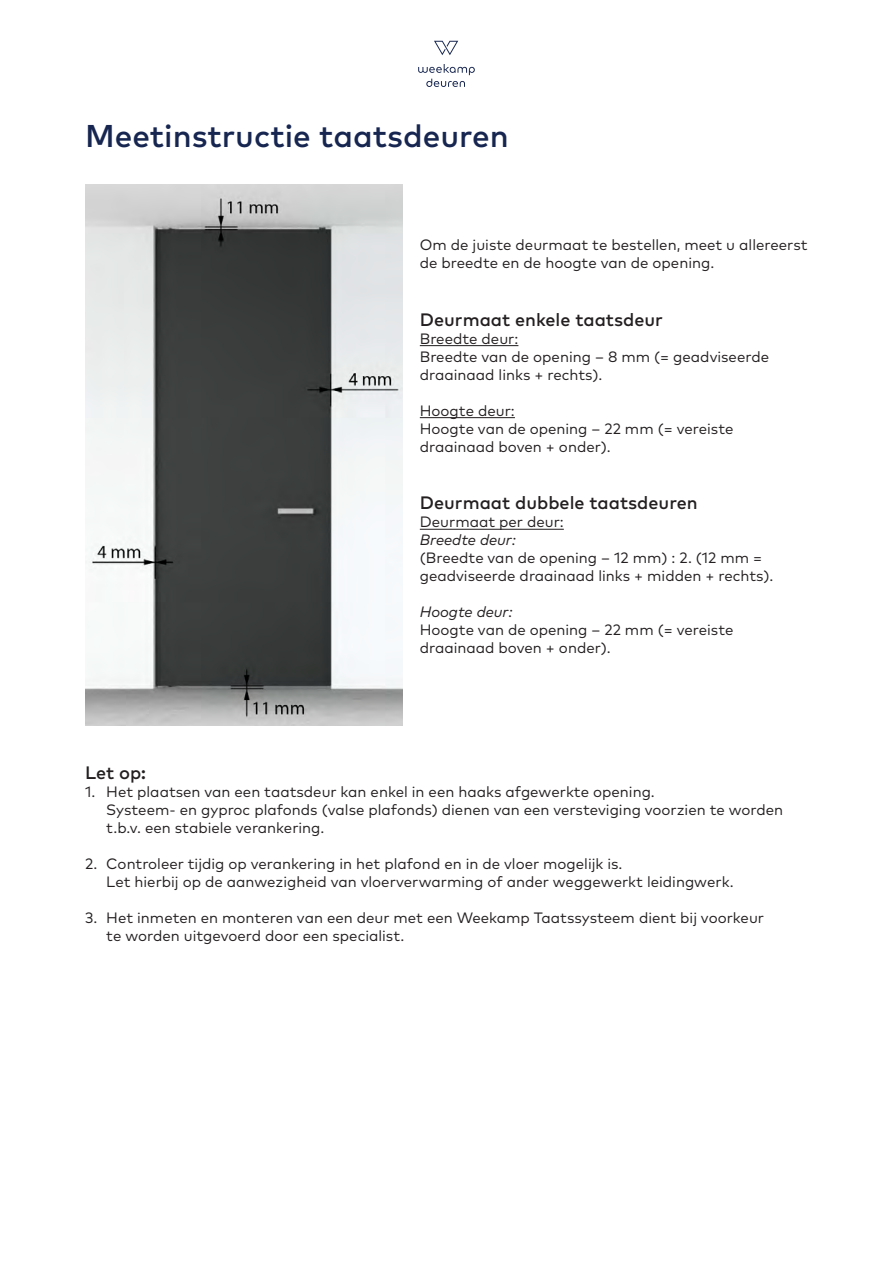
<style>
.page{position:relative;width:893px;height:1263px;background:#fff}
.page>*{position:absolute;margin:0;border:0;box-sizing:border-box;transform-origin:0 0}
.t1{font:500 31.5px "Mark OT";color:#172650}
.t2{font:500 18px "Mark OT";color:#231f20}
.t3{font:15px/18px "Mark OT";color:#231f20}
.t4{font:italic 15px "Mark OT";color:#231f20}
</style>
<div class="page">
<hr style="left:420px;top:345px;width:98px;height:1px;background:#231f20">
<hr style="left:420px;top:417px;width:95px;height:1px;background:#231f20">
<hr style="left:420px;top:529px;width:144px;height:1px;background:#231f20">
<img style="left:85px;top:184px;width:318px;height:541px">
<img style="left:127px;top:694px;width:21px;height:31px">
<div style="left:125px;top:271px;width:26px;height:177px;background:#ebeeed"></div>
<svg style="left:418px;top:64px;width:57px;height:23px"></svg>
<svg style="left:434px;top:41px;width:24px;height:14px"></svg>
<h1 class="t1" style="left:85px;top:116px;width:425px">Meetinstructie taatsdeuren</h1>
<p class="t3" style="left:420px;top:236px;width:389px">Om de juiste deurmaat te bestellen, meet u allereerst de breedte en de hoogte van de opening.</p>
<p class="t2" style="left:420px;top:308px;width:245px">Deurmaat enkele taatsdeur</p>
<p class="t3" style="left:420px;top:329px;width:351px">Breedte deur:<br>Breedte van de opening – 8 mm (= geadviseerde draainaad links + rechts).</p>
<p class="t3" style="left:420px;top:401px;width:315px">Hoogte deur:<br>Hoogte van de opening – 22 mm (= vereiste draainaad boven + onder).</p>
<p class="t2" style="left:420px;top:491px;width:279px">Deurmaat dubbele taatsdeuren</p>
<p class="t3" style="left:420px;top:513px;width:145px">Deurmaat per deur:</p>
<p class="t4" style="left:420px;top:531px;width:97px">Breedte deur:</p>
<p class="t3" style="left:420px;top:549px;width:355px">(Breedte van de opening – 12 mm) : 2. (12 mm = geadviseerde draainaad links + midden + rechts).</p>
<p class="t4" style="left:420px;top:603px;width:94px">Hoogte deur:</p>
<p class="t3" style="left:420px;top:621px;width:315px">Hoogte van de opening – 22 mm (= vereiste draainaad boven + onder).</p>
<p class="t2" style="left:85px;top:761px;width:63px">Let op:</p>
<p class="t3" style="left:106px;top:783px;width:678px;text-indent:-21px">1. Het plaatsen van een taatsdeur kan enkel in een haaks afgewerkte opening.<br>Systeem- en gyproc plafonds (valse plafonds) dienen van een versteviging voorzien te worden t.b.v. een stabiele verankering.</p>
<p class="t3" style="left:106px;top:855px;width:629px;text-indent:-21px">2. Controleer tijdig op verankering in het plafond en in de vloer mogelijk is.<br>Let hierbij op de aanwezigheid van vloerverwarming of ander weggewerkt leidingwerk.</p>
<p class="t3" style="left:106px;top:909px;width:659px;text-indent:-21px">3. Het inmeten en monteren van een deur met een Weekamp Taatssysteem dient bij voorkeur te worden uitgevoerd door een specialist.</p>
</div>
